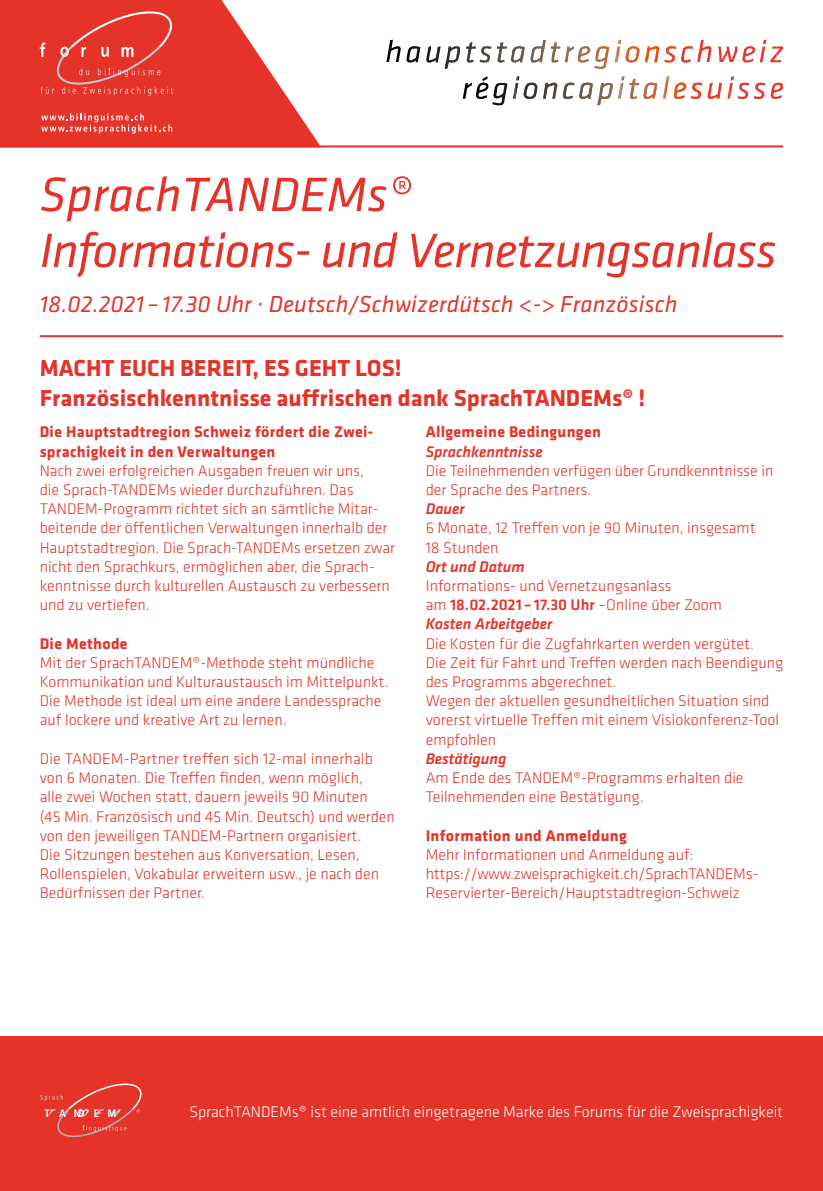
<style>
.page{position:relative;width:823px;height:1191px;background:#fff}
.page>*{position:absolute;margin:0;border:0;box-sizing:border-box;transform-origin:0 0}
.t1{font:italic 50px/56px "Klavika";letter-spacing:-.02em;color:#e63329}
.t2{font:700 24px/30px "Klavika";color:#e63329}
.t3{font:italic 24px "Klavika";letter-spacing:.005em;color:#e63329}
.t4{font:300 16px/19.2px "Klavika Basic";color:#e63329}
.t5{font:700 16px/19.2px "Klavika";letter-spacing:.02em;color:#e63329}
.t6{font:300 16px "Klavika Basic";color:#fff}
.t7{font:italic 500 16px "Klavika Basic";color:#e63329}
.s1{font-weight:500}
.s2{font-weight:500;font-style:italic}
</style>
<div class="page">
<svg style="left:0;top:0;width:320px;height:145px;fill:#e63329"></svg>
<div style="left:0;top:1036px;width:822px;height:155px;background:#e63329"></div>
<svg style="left:396px;top:46px;width:4px;height:16px"></svg>
<svg style="left:386px;top:40px;width:10px;height:22px"></svg>
<svg style="left:418px;top:46px;width:2px;height:15px"></svg>
<svg style="left:413px;top:46px;width:5px;height:17px"></svg>
<svg style="left:408px;top:46px;width:5px;height:17px"></svg>
<svg style="left:406px;top:51px;width:2px;height:12px"></svg>
<hr style="left:437px;top:46px;width:3px;height:17px;background:#262523">
<svg style="left:426px;top:46px;width:11px;height:17px"></svg>
<svg style="left:444px;top:46px;width:16px;height:23px"></svg>
<hr style="left:465px;top:42px;width:3px;height:21px;background:#3d3936">
<hr style="left:689px;top:46px;width:3px;height:17px;background:#e73a25">
<hr style="left:686px;top:46px;width:3px;height:17px;background:#e73b24">
<hr style="left:683px;top:46px;width:3px;height:17px;background:#e73c24">
<svg style="left:468px;top:40px;width:215px;height:29px"></svg>
<svg style="left:710px;top:46px;width:1px;height:12px"></svg>
<svg style="left:706px;top:46px;width:4px;height:16px"></svg>
<hr style="left:704px;top:40px;width:2px;height:22px;background:#e73727">
<hr style="left:701px;top:40px;width:3px;height:22px;background:#e73827">
<hr style="left:698px;top:40px;width:3px;height:22px;background:#e73827">
<hr style="left:696px;top:40px;width:2px;height:22px;background:#e73926">
<svg style="left:725px;top:46px;width:12px;height:16px"></svg>
<svg style="left:719px;top:46px;width:6px;height:16px"></svg>
<svg style="left:742px;top:40px;width:40px;height:23px"></svg>
<svg style="left:462px;top:83px;width:10px;height:16px"></svg>
<hr style="left:486px;top:76px;width:2px;height:23px;background:#080808">
<hr style="left:483px;top:76px;width:3px;height:23px;background:#040404">
<svg style="left:476px;top:79px;width:7px;height:20px"></svg>
<hr style="left:505px;top:83px;width:2px;height:22px;background:#191818">
<hr style="left:502px;top:83px;width:3px;height:22px;background:#161615">
<hr style="left:499px;top:83px;width:3px;height:22px;background:#131312">
<hr style="left:496px;top:83px;width:3px;height:22px;background:#10100f">
<svg style="left:493px;top:85px;width:3px;height:20px"></svg>
<svg style="left:513px;top:76px;width:208px;height:29px"></svg>
<svg style="left:727px;top:76px;width:6px;height:23px"></svg>
<hr style="left:737px;top:83px;width:3px;height:16px;background:#e73529">
<svg style="left:740px;top:83px;width:42px;height:16px"></svg>
<hr style="left:40px;top:335px;width:742px;height:2px;background:#e63329">
<hr style="left:0;top:145px;width:782px;height:2px;background:#e63329">
<svg style="left:40px;top:9px;width:133px;height:87px;background:#e64339"></svg>
<svg style="left:41px;top:113px;width:131px;height:21px;background:#ea554d"></svg>
<svg style="left:40px;top:1083px;width:101px;height:54px"></svg>
<h1 class="t1" style="left:40px;top:167px;width:738px">SprachTANDEMs®<br>Informations- und Vernetzungsanlass</h1>
<h2 class="t3" style="left:40px;top:291px;width:639px">18.02.2021 – 17.30 Uhr · Deutsch/Schwizerdütsch &lt;-&gt; Französisch</h2>
<h2 class="t2" style="left:40px;top:353px;width:606px">MACHT EUCH BEREIT, ES GEHT LOS!<br>Französischkenntnisse auffrischen dank SprachTANDEMs® !</h2>
<p class="t5" style="left:40px;top:423px;width:335px">Die Hauptstadtregion Schweiz fördert die Zwei&shy;sprachigkeit in den Verwaltungen</p>
<p class="t4" style="left:40px;top:461px;width:356px">Nach zwei erfolgreichen Ausgaben freuen wir uns,<br>die Sprach-TANDEMs wieder durchzuführen. Das TANDEM-Programm richtet sich an sämtliche Mitar&shy;beitende der öffentlichen Verwaltungen innerhalb der Hauptstadtregion. Die Sprach-TANDEMs ersetzen zwar nicht den Sprachkurs, ermöglichen aber, die Sprach&shy;kenntnisse durch kulturellen Austausch zu verbessern und zu vertiefen.</p>
<p class="t5" style="left:40px;top:634px;width:89px">Die Methode</p>
<p class="t4" style="left:40px;top:653px;width:350px">Mit der SprachTANDEM®-Methode steht mündliche Kommunikation und Kulturaustausch im Mittelpunkt.<br>Die Methode ist ideal um eine andere Landessprache auf lockere und kreative Art zu lernen.</p>
<p class="t4" style="left:40px;top:749px;width:356px">Die TANDEM-Partner treffen sich 12-mal innerhalb von 6 Monaten. Die Treffen finden, wenn möglich,<br>alle zwei Wochen statt, dauern jeweils 90 Minuten<br>(45 Min. Französisch und 45 Min. Deutsch) und werden von den jeweiligen TANDEM-Partnern organisiert.<br>Die Sitzungen bestehen aus Konversation, Lesen, Rollenspielen, Vokabular erweitern usw., je nach den Bedürfnissen der Partner.</p>
<p class="t5" style="left:425px;top:423px;width:177px">Allgemeine Bedingungen</p>
<p class="t7" style="left:425px;top:440px;width:118px">Sprachkenntnisse</p>
<p class="t4" style="left:425px;top:461px;width:349px">Die Teilnehmenden verfügen über Grundkenntnisse in der Sprache des Partners.</p>
<p class="t7" style="left:425px;top:498px;width:41px">Dauer</p>
<p class="t4" style="left:425px;top:518px;width:331px">6 Monate, 12 Treffen von je 90 Minuten, insgesamt<br>18 Stunden</p>
<p class="t7" style="left:425px;top:556px;width:100px">Ort und Datum</p>
<p class="t4" style="left:425px;top:576px;width:297px">Informations- und Vernetzungsanlass<br>am <span class="s1">18.02.2021–17.30 Uhr</span> –Online über Zoom<br><span class="s2">Kosten Arbeitgeber</span></p>
<p class="t4" style="left:425px;top:633px;width:359px">Die Kosten für die Zugfahrkarten werden vergütet.<br>Die Zeit für Fahrt und Treffen werden nach Beendigung des Programms abgerechnet.<br>Wegen der aktuellen gesundheitlichen Situation sind vorerst virtuelle Treffen mit einem Visiokonferenz-Tool empfohlen</p>
<p class="t7" style="left:425px;top:748px;width:82px">Bestätigung</p>
<p class="t4" style="left:425px;top:768px;width:319px">Am Ende des TANDEM®-Programms erhalten die<br>Teilnehmenden eine Bestätigung.</p>
<p class="t5" style="left:425px;top:826px;width:202px">Information und Anmeldung</p>
<p class="t4" style="left:425px;top:845px;width:334px">Mehr Informationen und Anmeldung auf: https://www.zweisprachigkeit.ch/SprachTANDEMs-<br>Reservierter-Bereich/Hauptstadtregion-Schweiz</p>
<p class="t6" style="left:189px;top:1102px;width:595px">SprachTANDEMs® ist eine amtlich eingetragene Marke des Forums für die Zweisprachigkeit</p>
</div>
